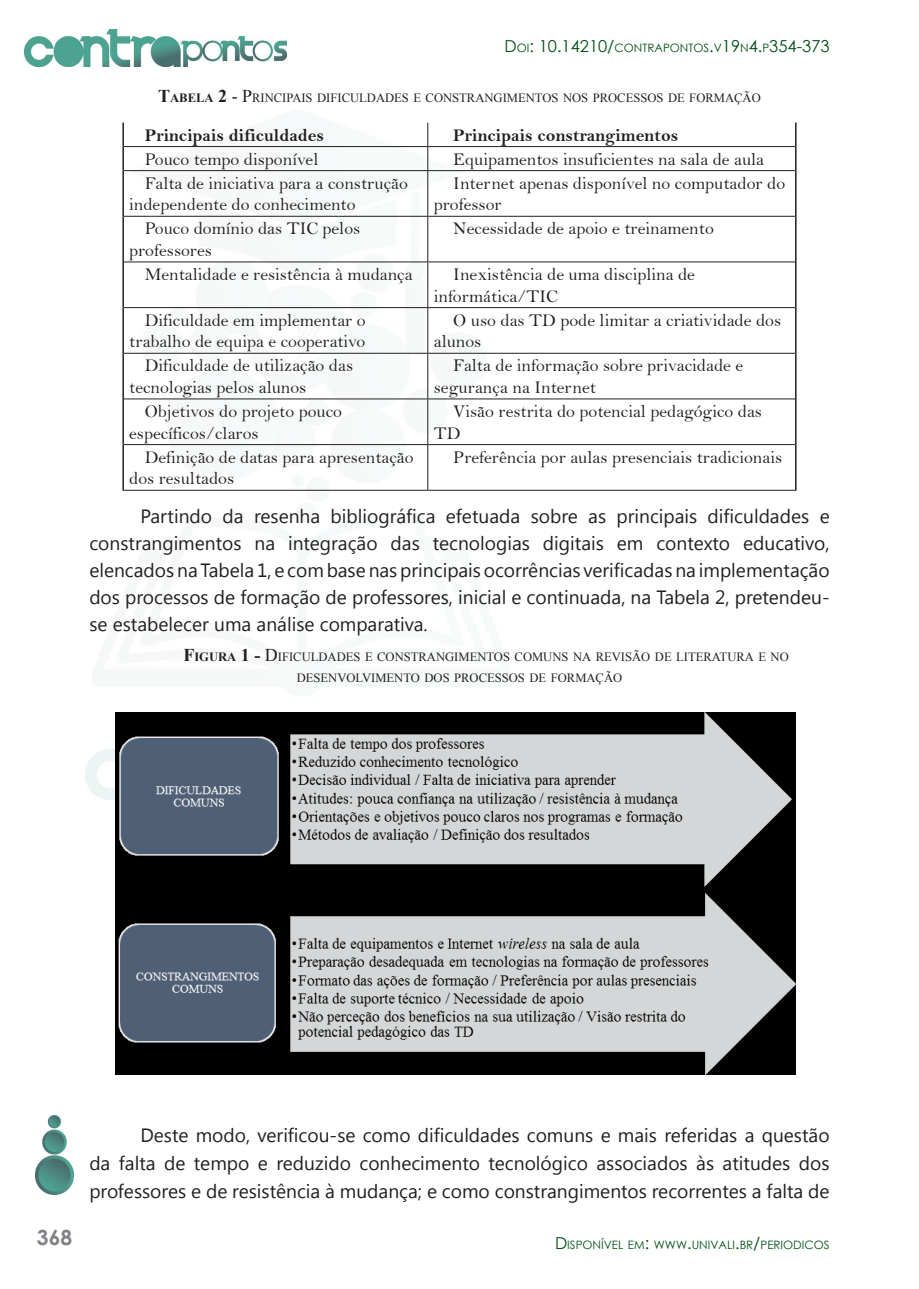
<style>
.page{position:relative;width:919px;height:1289px;background:#fff}
.page>*{position:absolute;margin:0;border:0;box-sizing:border-box;transform-origin:0 0}
.t1{font:700 21px "Century Gothic";color:#808285}
.Texto{font:19.2px/27px "Segoe UI";color:#231f20;text-align:justify}
.t2{font:18px/21.6px "Bell";color:#231f20}
.t3{font:18px "Bell MT Bold";color:#231f20}
.t4{font:16.5px "Century Gothic";color:#004f14}
.t5{font:12.6px/21.6px "Times New Roman";color:#231f20}
.t6{font:11.55px "Century Gothic";color:#004f14}
.s1{font-size:11.55px}
.s2{font-weight:700;font-size:18px}
.s3{font-weight:700}
.s4{font-size:18px}
.s5{font-size:16.5px}
</style>
<div class="page">
<img style="left:24px;top:30px;width:262px;height:36px">
<img style="left:36px;top:1115px;width:38px;height:79px">
<hr style="left:122px;top:122px;width:2px;height:24px;background:#231f20">
<hr style="left:122px;top:146px;width:2px;height:25px;background:#231f20">
<svg style="left:795px;top:122px;width:1px;height:49px"></svg>
<hr style="left:122px;top:171px;width:2px;height:45px;background:#231f20">
<hr style="left:795px;top:171px;width:1px;height:45px;background:#231f20">
<hr style="left:122px;top:216px;width:2px;height:46px;background:#231f20">
<hr style="left:795px;top:216px;width:1px;height:46px;background:#231f20">
<hr style="left:122px;top:262px;width:2px;height:45px;background:#231f20">
<hr style="left:795px;top:262px;width:1px;height:45px;background:#231f20">
<hr style="left:122px;top:307px;width:2px;height:46px;background:#231f20">
<hr style="left:795px;top:307px;width:1px;height:46px;background:#231f20">
<hr style="left:122px;top:353px;width:2px;height:46px;background:#231f20">
<hr style="left:795px;top:353px;width:1px;height:46px;background:#231f20">
<hr style="left:122px;top:399px;width:2px;height:45px;background:#231f20">
<hr style="left:795px;top:399px;width:1px;height:45px;background:#231f20">
<hr style="left:122px;top:444px;width:2px;height:46px;background:#231f20">
<hr style="left:795px;top:444px;width:1px;height:46px;background:#231f20">
<hr style="left:124px;top:146px;width:304px;height:1px;background:#231f20">
<hr style="left:428px;top:146px;width:367px;height:1px;background:#231f20">
<svg style="left:427px;top:122px;width:1px;height:48px"></svg>
<hr style="left:124px;top:170px;width:304px;height:1px;background:#231f20">
<hr style="left:428px;top:170px;width:367px;height:1px;background:#231f20">
<hr style="left:427px;top:171px;width:1px;height:45px;background:#231f20">
<hr style="left:124px;top:216px;width:304px;height:1px;background:#231f20">
<hr style="left:428px;top:216px;width:367px;height:1px;background:#231f20">
<hr style="left:427px;top:217px;width:1px;height:44px;background:#231f20">
<hr style="left:124px;top:261px;width:304px;height:1px;background:#231f20">
<hr style="left:428px;top:261px;width:367px;height:1px;background:#231f20">
<hr style="left:427px;top:262px;width:1px;height:45px;background:#231f20">
<hr style="left:124px;top:307px;width:304px;height:1px;background:#231f20">
<hr style="left:428px;top:307px;width:367px;height:1px;background:#231f20">
<hr style="left:427px;top:308px;width:1px;height:45px;background:#231f20">
<hr style="left:124px;top:353px;width:304px;height:1px;background:#231f20">
<hr style="left:428px;top:353px;width:367px;height:1px;background:#231f20">
<hr style="left:427px;top:353px;width:1px;height:45px;background:#231f20">
<hr style="left:124px;top:398px;width:304px;height:1px;background:#231f20">
<hr style="left:428px;top:398px;width:367px;height:1px;background:#231f20">
<hr style="left:427px;top:399px;width:1px;height:45px;background:#231f20">
<hr style="left:124px;top:444px;width:304px;height:1px;background:#231f20">
<hr style="left:428px;top:444px;width:367px;height:1px;background:#231f20">
<hr style="left:427px;top:445px;width:1px;height:45px;background:#231f20">
<hr style="left:122px;top:490px;width:306px;height:1px;background:#231f20">
<hr style="left:428px;top:490px;width:368px;height:1px;background:#231f20">
<img style="left:115px;top:712px;width:680px;height:362px">
<p class="t4" style="left:504px;top:34px;width:326px">D<span class="s1">OI</span>: 10.14210/<span class="s1">CONTRAPONTOS</span>.<span class="s1">V</span>19<span class="s1">N</span>4.<span class="s1">P</span>354-373</p>
<p class="t5" style="left:158px;top:86px;width:604px"><span class="s2">T</span><span class="s3">ABELA</span> <span class="s2">2</span> <span class="s4">- P</span>RINCIPAIS DIFICULDADES E CONSTRANGIMENTOS NOS PROCESSOS DE FORMAÇÃO</p>
<p class="t3" style="left:145px;top:124px;width:181px">Principais dificuldades</p>
<p class="t3" style="left:453px;top:124px;width:226px">Principais constrangimentos</p>
<p class="t2" style="left:145px;top:148px;width:175px">Pouco tempo disponível</p>
<p class="t2" style="left:453px;top:148px;width:312px">Equipamentos insuficientes na sala de aula</p>
<p class="t2" style="left:129px;top:172px;width:280px;text-indent:16px">Falta de iniciativa para a construção independente do conhecimento</p>
<p class="t2" style="left:434px;top:172px;width:353px;text-indent:20px">Internet apenas disponível no computador do professor</p>
<p class="t2" style="left:129px;top:218px;width:232px;text-indent:16px">Pouco domínio das TIC pelos professores</p>
<p class="t2" style="left:453px;top:218px;width:262px">Necessidade de apoio e treinamento</p>
<p class="t2" style="left:145px;top:263px;width:269px">Mentalidade e resistência à mudança</p>
<p class="t2" style="left:434px;top:263px;width:262px;text-indent:20px">Inexistência de uma disciplina de informática/TIC</p>
<p class="t2" style="left:129px;top:309px;width:238px;text-align:right">Dificuldade em implementar o trabalho de equipa e cooperativo</p>
<p class="t2" style="left:434px;top:309px;width:349px;text-indent:20px">O uso das TD pode limitar a criatividade dos alunos</p>
<p class="t2" style="left:129px;top:355px;width:225px;text-indent:16px">Dificuldade de utilização das tecnologias pelos alunos</p>
<p class="t2" style="left:434px;top:355px;width:311px;text-indent:20px">Falta de informação sobre privacidade e segurança na Internet</p>
<p class="t2" style="left:129px;top:400px;width:214px;text-indent:16px">Objetivos do projeto pouco específicos/claros</p>
<p class="t2" style="left:434px;top:400px;width:330px;text-indent:20px">Visão restrita do potencial pedagógico das<br>TD</p>
<p class="t2" style="left:129px;top:446px;width:286px;text-indent:16px">Definição de datas para apresentação dos resultados</p>
<p class="t2" style="left:453px;top:446px;width:330px">Preferência por aulas presenciais tradicionais</p>
<p class="Texto" style="left:89px;top:502px;width:741px;text-indent:51px">Partindo da resenha bibliográfica efetuada sobre as principais dificuldades e constrangimentos na integração das tecnologias digitais em contexto educativo, elencados na Tabela 1, e com base nas principais ocorrências verificadas na implementação dos processos de formação de professores, inicial e continuada, na Tabela 2, pretendeu&shy;se estabelecer uma análise comparativa.</p>
<p class="t5" style="left:297px;top:645px;width:493px;text-indent:-113px"><span class="s2">F</span><span class="s3">IGURA</span> <span class="s2">1 -</span> <span class="s4">D</span>IFICULDADES E CONSTRANGIMENTOS COMUNS NA REVISÃO DE LITERATURA E NO<br>DESENVOLVIMENTO DOS PROCESSOS DE FORMAÇÃO</p>
<p class="Texto" style="left:89px;top:1120px;width:741px;line-height:27.9px;text-indent:51px">Deste modo, verificou-se como dificuldades comuns e mais referidas a questão da falta de tempo e reduzido conhecimento tecnológico associados às atitudes dos professores e de resistência à mudança; e como constrangimentos recorrentes a falta de</p>
<p class="t1" style="left:37px;top:1221px;width:37px">368</p>
<p class="t6" style="left:555px;top:1236px;width:276px"><span class="s5">D</span>ISPONÍVEL EM<span class="s5">:</span> WWW<span class="s5">.</span>UNIVALI<span class="s5">.</span>BR<span class="s5">/</span>PERIODICOS</p>
</div>
